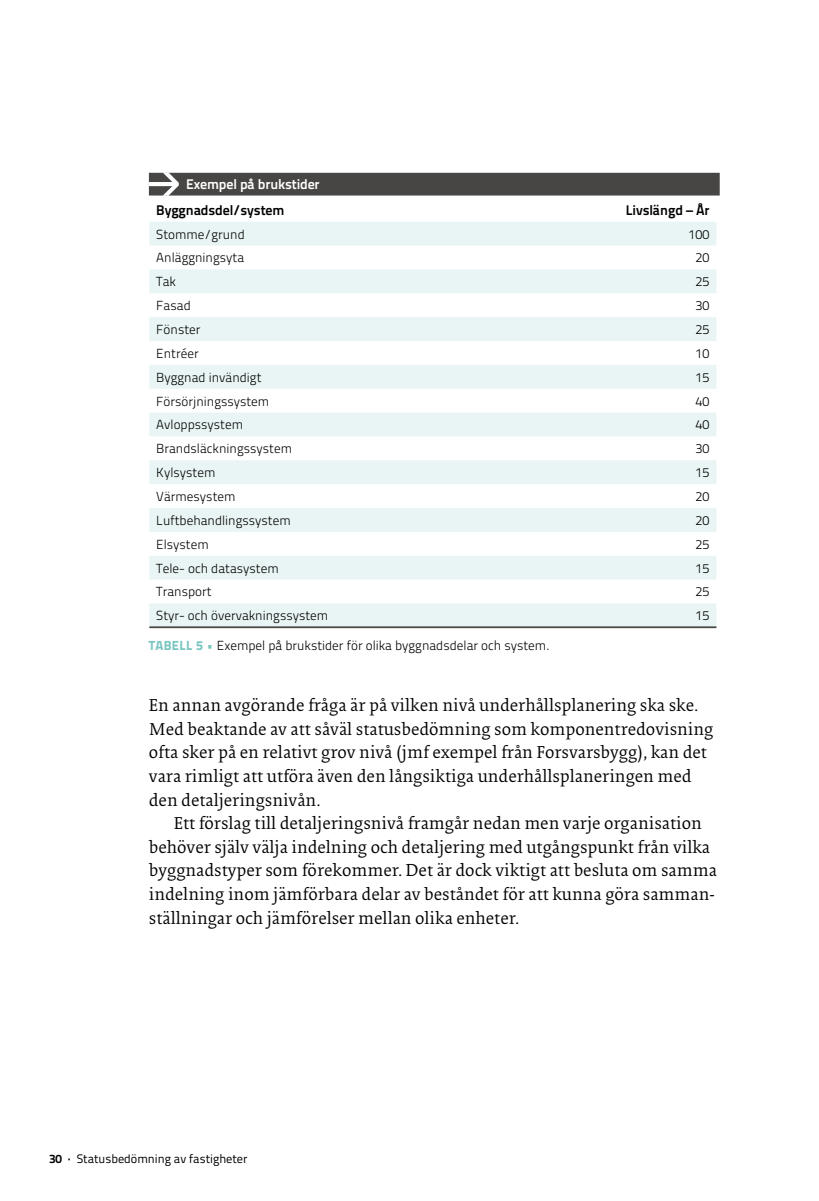
<style>
.page{position:relative;width:819px;height:1201px;background:#fff}
.page>*{position:absolute;margin:0;border:0;box-sizing:border-box;transform-origin:0 0}
.Bröd_ind{font:17.85px/23.6px "Collis";color:#000}
.Bröd_ui{font:17.85px/23.6px "Collis";color:#000}
.t1{font:14px "Titillium Text 22 L 800 wt";letter-spacing:-.01em;color:#000}
.t2{font:14px "Titillium Text 22 L 800 wt";letter-spacing:-.01em;color:#fff}
.t3{font:13.12px "Titillium Text 22 L 250 wt";color:#000}
.t4{font:12.25px "Titillium Text 22 L 400 wt";color:#000}
.s1{font-family:"Titillium Text 22 L 999 wt";color:#79c6c0}
.s2{font-family:"Titillium Text 22 L 800 wt"}
</style>
<div class="page">
<div style="left:149px;top:173px;width:570px;height:22px;background:#484644"></div>
<svg style="left:149px;top:172px;width:30px;height:24px"></svg>
<svg style="left:149px;top:222px;width:567px;height:404px;fill:#e9f5f4"></svg>
<hr style="left:149px;top:626px;width:311px;height:2px;background:#484644">
<hr style="left:460px;top:626px;width:256px;height:2px;background:#484644">
<p class="t2" style="left:186px;top:174px;width:135px">Exempel på brukstider</p>
<p class="t1" style="left:156px;top:199px;width:130px">Byggnadsdel/system</p>
<p class="t1" style="left:625px;top:199px;width:85px">Livslängd – År</p>
<p class="t3" style="left:156px;top:224px;width:90px">Stomme/grund</p>
<p class="t3" style="left:688px;top:224px;width:22px">100</p>
<p class="t3" style="left:156px;top:248px;width:89px">Anläggningsyta</p>
<p class="t3" style="left:695px;top:248px;width:15px">20</p>
<p class="t3" style="left:156px;top:272px;width:21px">Tak</p>
<p class="t3" style="left:695px;top:272px;width:15px">25</p>
<p class="t3" style="left:156px;top:296px;width:36px">Fasad</p>
<p class="t3" style="left:695px;top:296px;width:15px">30</p>
<p class="t3" style="left:156px;top:320px;width:46px">Fönster</p>
<p class="t3" style="left:695px;top:320px;width:15px">25</p>
<p class="t3" style="left:156px;top:344px;width:44px">Entréer</p>
<p class="t3" style="left:695px;top:344px;width:15px">10</p>
<p class="t3" style="left:156px;top:367px;width:107px">Byggnad invändigt</p>
<p class="t3" style="left:695px;top:367px;width:15px">15</p>
<p class="t3" style="left:156px;top:391px;width:114px">Försörjningssystem</p>
<p class="t3" style="left:695px;top:391px;width:15px">40</p>
<p class="t3" style="left:156px;top:415px;width:88px">Avloppssystem</p>
<p class="t3" style="left:695px;top:415px;width:15px">40</p>
<p class="t3" style="left:156px;top:439px;width:137px">Brandsläckningssystem</p>
<p class="t3" style="left:695px;top:439px;width:15px">30</p>
<p class="t3" style="left:156px;top:463px;width:61px">Kylsystem</p>
<p class="t3" style="left:695px;top:463px;width:15px">15</p>
<p class="t3" style="left:156px;top:487px;width:81px">Värmesystem</p>
<p class="t3" style="left:695px;top:487px;width:15px">20</p>
<p class="t3" style="left:156px;top:510px;width:136px">Luftbehandlingssystem</p>
<p class="t3" style="left:695px;top:510px;width:15px">20</p>
<p class="t3" style="left:156px;top:534px;width:54px">Elsystem</p>
<p class="t3" style="left:695px;top:534px;width:15px">25</p>
<p class="t3" style="left:156px;top:558px;width:124px">Tele- och datasystem</p>
<p class="t3" style="left:695px;top:558px;width:15px">15</p>
<p class="t3" style="left:156px;top:582px;width:57px">Transport</p>
<p class="t3" style="left:695px;top:582px;width:15px">25</p>
<p class="t3" style="left:156px;top:606px;width:173px">Styr- och övervakningssystem</p>
<p class="t3" style="left:695px;top:606px;width:15px">15</p>
<p class="t3" style="left:149px;top:636px;width:402px"><span class="s1">TABELL 5 •</span> Exempel på brukstider för olika byggnadsdelar och system.</p>
<p class="Bröd_ui" style="left:149px;top:695px;width:566px">En annan avgörande fråga är på vilken nivå underhållsplanering ska ske.<br>Med beaktande av att såväl statusbedömning som komponentredovisning ofta sker på en relativt grov nivå (jmf exempel från Forsvarsbygg), kan det vara rimligt att utföra även den långsiktiga underhållsplaneringen med den detaljeringsnivån.</p>
<p class="Bröd_ind" style="left:149px;top:813px;width:569px;text-indent:25px">Ett förslag till detaljeringsnivå framgår nedan men varje organisation behöver själv välja indelning och detaljering med utgångspunkt från vilka byggnadstyper som förekommer. Det är dock viktigt att besluta om samma indelning inom jämförbara delar av beståndet för att kunna göra samman&shy;ställningar och jämförelser mellan olika enheter.</p>
<p class="t4" style="left:49px;top:1149px;width:200px"><span class="s2">30 ·</span> Statusbedömning av fastigheter</p>
</div>
